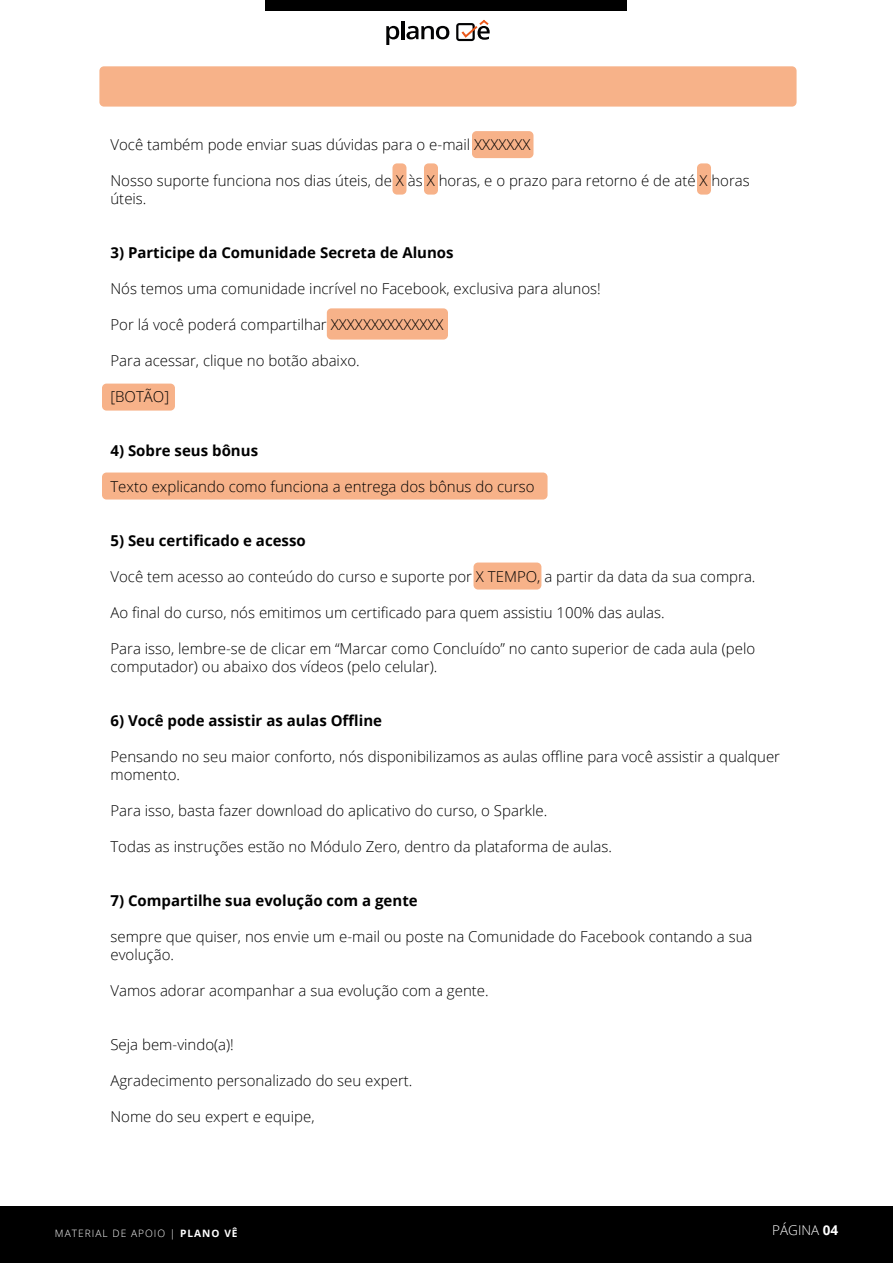
<style>
.page{position:relative;width:893px;height:1263px;background:#fff}
.page>*{position:absolute;margin:0;border:0;box-sizing:border-box;transform-origin:0 0}
.t1{font:300 15px/18px "Open Sans";color:#000}
.t2{font:700 15px "Open Sans";color:#000}
.t3{font:300 13.5px "Open Sans";color:#fff}
.t4{font:300 10.2px "Open Sans";letter-spacing:.1em;color:#fff}
.s1{font-weight:700}
</style>
<div class="page">
<div style="left:472px;top:131px;width:61px;height:27px;background:#f7b289;border-radius:4px"></div>
<div style="left:99px;top:66px;width:697px;height:41px;background:#f7b289;border-radius:4px"></div>
<div style="left:102px;top:384px;width:73px;height:27px;background:#f7b289;border-radius:4px"></div>
<div style="left:473px;top:562px;width:68px;height:27px;background:#f7b289;border-radius:4px"></div>
<div style="left:102px;top:472px;width:446px;height:27px;background:#f7b289;border-radius:4px"></div>
<div style="left:424px;top:163px;width:14px;height:32px;background:#f7b289;border-radius:4px"></div>
<div style="left:392px;top:163px;width:14px;height:32px;background:#f7b289;border-radius:4px"></div>
<div style="left:697px;top:163px;width:14px;height:32px;background:#f7b289;border-radius:4px"></div>
<div style="left:327px;top:308px;width:121px;height:32px;background:#f7b289;border-radius:4px"></div>
<div style="left:0;top:1206px;width:893px;height:57px;background:#000"></div>
<div style="left:266px;top:0;width:361px;height:11px;background:#000"></div>
<svg style="left:456px;top:20px;width:34px;height:21px"></svg>
<svg style="left:386px;top:26px;width:13px;height:19px"></svg>
<hr style="left:401px;top:21px;width:3px;height:18px;background:#020203">
<svg style="left:406px;top:26px;width:43px;height:13px"></svg>
<p class="t1" style="left:110px;top:135px;width:422px">Você também pode enviar suas dúvidas para o e-mail XXXXXXX</p>
<p class="t1" style="left:110px;top:171px;width:641px">Nosso suporte funciona nos dias úteis, de X às X horas, e o prazo para retorno é de até X horas úteis.</p>
<p class="t2" style="left:110px;top:242px;width:345px">3) Participe da Comunidade Secreta de Alunos</p>
<p class="t1" style="left:110px;top:279px;width:492px">Nós temos uma comunidade incrível no Facebook, exclusiva para alunos!</p>
<p class="t1" style="left:110px;top:315px;width:335px">Por lá você poderá compartilhar XXXXXXXXXXXXXX</p>
<p class="t1" style="left:110px;top:351px;width:251px">Para acessar, clique no botão abaixo.</p>
<p class="t1" style="left:110px;top:387px;width:60px">[BOTÃO]</p>
<p class="t2" style="left:110px;top:440px;width:149px">4) Sobre seus bônus</p>
<p class="t1" style="left:110px;top:477px;width:426px">Texto explicando como funciona a entrega dos bônus do curso</p>
<p class="t2" style="left:110px;top:530px;width:197px">5) Seu certificado e acesso</p>
<p class="t1" style="left:110px;top:567px;width:647px">Você tem acesso ao conteúdo do curso e suporte por X TEMPO, a partir da data da sua compra.</p>
<p class="t1" style="left:110px;top:603px;width:556px">Ao final do curso, nós emitimos um certificado para quem assistiu 100% das aulas.</p>
<p class="t1" style="left:110px;top:639px;width:646px">Para isso, lembre-se de clicar em “Marcar como Concluído” no canto superior de cada aula (pelo computador) ou abaixo dos vídeos (pelo celular).</p>
<p class="t2" style="left:110px;top:710px;width:273px">6) Você pode assistir as aulas Offline</p>
<p class="t1" style="left:110px;top:747px;width:671px">Pensando no seu maior conforto, nós disponibilizamos as aulas offline para você assistir a qualquer momento.</p>
<p class="t1" style="left:110px;top:801px;width:438px">Para isso, basta fazer download do aplicativo do curso, o Sparkle.</p>
<p class="t1" style="left:110px;top:837px;width:503px">Todas as instruções estão no Módulo Zero, dentro da plataforma de aulas.</p>
<p class="t2" style="left:110px;top:890px;width:309px">7) Compartilhe sua evolução com a gente</p>
<p class="t1" style="left:110px;top:927px;width:644px">sempre que quiser, nos envie um e-mail ou poste na Comunidade do Facebook contando a sua evolução.</p>
<p class="t1" style="left:110px;top:981px;width:380px">Vamos adorar acompanhar a sua evolução com a gente.</p>
<p class="t1" style="left:110px;top:1035px;width:125px">Seja bem-vindo(a)!</p>
<p class="t1" style="left:110px;top:1071px;width:304px">Agradecimento personalizado do seu expert.</p>
<p class="t1" style="left:110px;top:1107px;width:206px">Nome do seu expert e equipe,</p>
<p class="t4" style="left:55px;top:1226px;width:184px">MATERIAL DE APOIO | <span class="s1">PLANO VÊ</span></p>
<p class="t3" style="left:772px;top:1220px;width:67px">PÁGINA <span class="s1">04</span></p>
</div>
